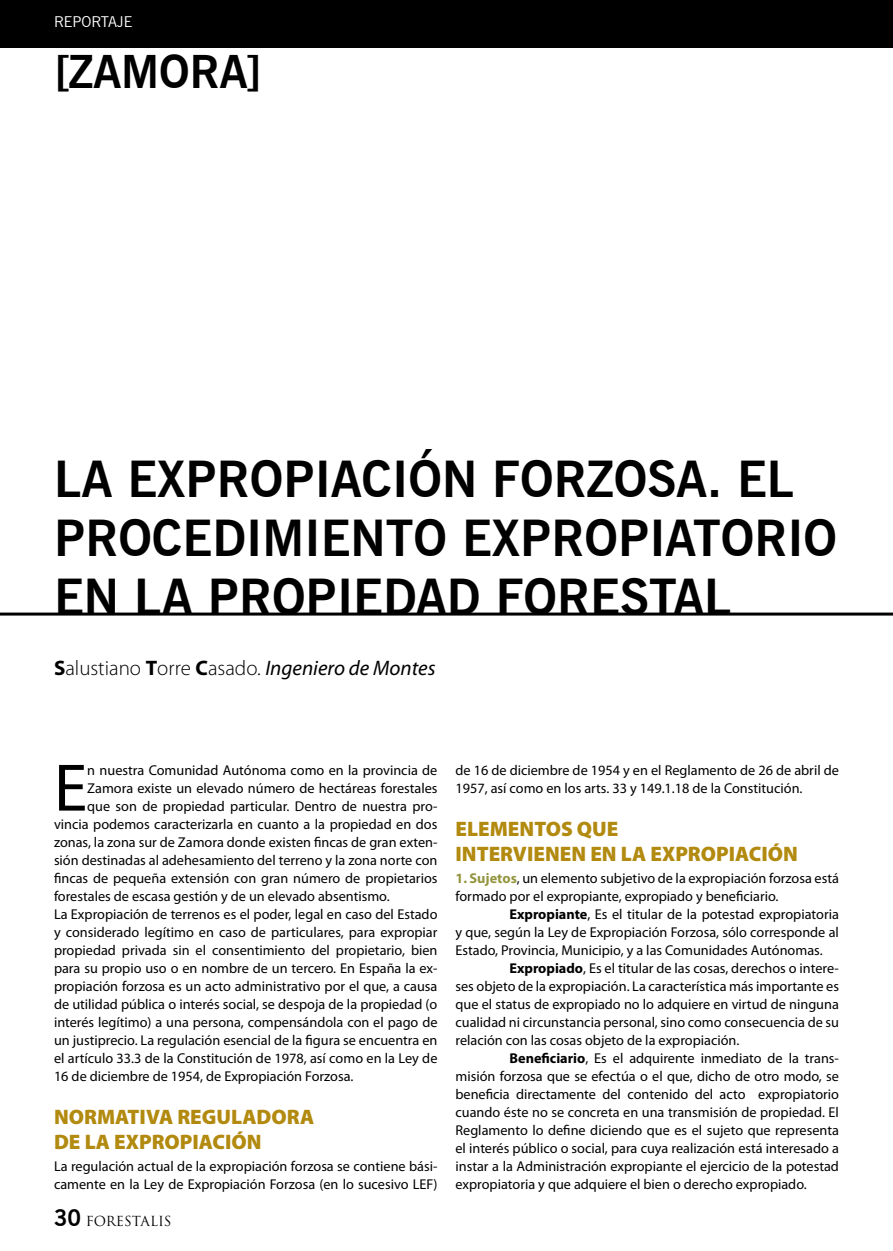
<style>
.page{position:relative;width:893px;height:1251px;background:#fff}
.page>*{position:absolute;margin:0;border:0;box-sizing:border-box;transform-origin:0 0}
.t1{font:67.65px "Myriad Pro";color:#000}
.t2{font:700 49.5px "News Gothic BT";color:#000}
.t3{font:700 45px "News Gothic BT";color:#000}
.t4{font:900 21px/25.2px "Myriad Pro";color:#b28a0f}
.t5{font:300 21px "Myriad Pro";color:#000}
.t6{font:15px "News Gothic BT";color:#fff}
.t7{font:14.25px/18px "Myriad Pro";color:#000}
.t8{font:13.5px "Trajan Pro";color:#000}
.s1{font-weight:700}
.s2{font-weight:400;font-style:italic}
.s3{font-family:"News Gothic BT";font-weight:700;font-size:22.5px}
.s4{font-weight:700;color:#93953e}
</style>
<div class="page">
<div style="left:0;top:0;width:893px;height:48px;background:#000"></div>
<hr style="left:0;top:612px;width:893px;height:3px;background:#000">
<p class="t6" style="left:54px;top:13px;width:80px">REPORTAJE</p>
<h3 class="t3" style="left:54px;top:45px;width:135px">[ZAMORA</h3>
<h3 class="t3" style="left:247px;top:45px;width:16px">]</h3>
<h2 class="t2" style="left:54px;top:448px;width:161px">LA EXPROPIACIÓN</h2>
<h2 class="t2" style="left:492px;top:448px;width:153px">FORZOSA</h2>
<h2 class="t2" style="left:707px;top:448px;width:57px">. EL</h2>
<h2 class="t2" style="left:54px;top:508px;width:30px">PROCEDI</h2>
<h2 class="t2" style="left:263px;top:508px;width:71px">MIENTO</h2>
<h2 class="t2" style="left:462px;top:508px;width:88px">EXPROPIATORIO</h2>
<h2 class="t2" style="left:54px;top:567px;width:185px">ENLAPROPIEDAD</h2>
<h2 class="t2" style="left:496px;top:567px;width:59px">FORESTAL</h2>
<h3 class="t5" style="left:54px;top:656px;width:383px"><span class="s1">S</span>alustiano <span class="s1">T</span>orre <span class="s1">C</span>asado. <span class="s2">Ingeniero de Montes</span></h3>
<h1 class="t1" style="left:54px;top:746px;width:35px">E</h1>
<p class="t7" style="left:87px;top:760px;width:352px">n nuestra Comunidad Autónoma como en la provincia de</p>
<p class="t7" style="left:87px;top:778px;width:352px">Zamora existe un elevado número de hectáreas forestales</p>
<p class="t7" style="left:87px;top:796px;width:352px">que son de propiedad particular. Dentro de nuestra pro-</p>
<p class="t7" style="left:54px;top:814px;width:385px">vincia podemos caracterizarla en cuanto a la propiedad en dos</p>
<p class="t7" style="left:54px;top:832px;width:385px">zonas, la zona sur de Zamora donde existen fincas de gran exten-</p>
<p class="t7" style="left:54px;top:850px;width:385px">sión destinadas al adehesamiento del terreno y la zona norte con</p>
<p class="t7" style="left:54px;top:868px;width:385px">fincas de pequeña extensión con gran número de propietarios</p>
<p class="t7" style="left:54px;top:886px;width:337px">forestales de escasa gestión y de un elevado absentismo.</p>
<p class="t7" style="left:54px;top:904px;width:385px">La Expropiación de terrenos es el poder, legal en caso del Estado</p>
<p class="t7" style="left:54px;top:922px;width:385px">y considerado legítimo en caso de particulares, para expropiar</p>
<p class="t7" style="left:54px;top:940px;width:385px">propiedad privada sin el consentimiento del propietario, bien</p>
<p class="t7" style="left:54px;top:958px;width:385px">para su propio uso o en nombre de un tercero. En España la ex-</p>
<p class="t7" style="left:54px;top:976px;width:385px">propiación forzosa es un acto administrativo por el que, a causa</p>
<p class="t7" style="left:54px;top:994px;width:385px">de utilidad pública o interés social, se despoja de la propiedad (o</p>
<p class="t7" style="left:54px;top:1012px;width:385px">interés legítimo) a una persona, compensándola con el pago de</p>
<p class="t7" style="left:54px;top:1030px;width:385px">un justiprecio. La regulación esencial de la figura se encuentra en</p>
<p class="t7" style="left:54px;top:1048px;width:385px">el artículo 33.3 de la Constitución de 1978, así como en la Ley de</p>
<p class="t7" style="left:54px;top:1066px;width:301px">16 de diciembre de 1954, de Expropiación Forzosa.</p>
<h3 class="t4" style="left:54px;top:1104px;width:262px">NORMATIVA REGULADORA<br>DE LA EXPROPIACIÓN</h3>
<p class="t7" style="left:54px;top:1156px;width:385px">La regulación actual de la expropiación forzosa se contiene bási&shy;camente en la Ley de Expropiación Forzosa (en lo sucesivo LEF)</p>
<p class="t8" style="left:54px;top:1211px;width:119px"><span class="s3">30</span> FORESTALIS</p>
<p class="t7" style="left:455px;top:760px;width:385px">de 16 de diciembre de 1954 y en el Reglamento de 26 de abril de<br>1957, así como en los arts. 33 y 149.1.18 de la Constitución.</p>
<h3 class="t4" style="left:455px;top:816px;width:344px">ELEMENTOS QUE<br>INTERVIENEN EN LA EXPROPIACIÓN</h3>
<p class="t7" style="left:455px;top:868px;width:385px"><span class="s4">1. Sujetos</span>, un elemento subjetivo de la expropiación forzosa está formado por el expropiante, expropiado y beneficiario.</p>
<p class="t7" style="left:455px;top:904px;width:385px;text-align:justify;text-indent:54px"><span class="s1">Expropiante</span>, Es el titular de la potestad expropiatoria y que, según la Ley de Expropiación Forzosa, sólo corresponde al Estado, Provincia, Municipio, y a las Comunidades Autónomas.</p>
<p class="t7" style="left:455px;top:958px;width:385px;text-align:justify;text-indent:54px"><span class="s1">Expropiado</span>, Es el titular de las cosas, derechos o intere&shy;ses objeto de la expropiación. La característica más importante es que el status de expropiado no lo adquiere en virtud de ninguna cualidad ni circunstancia personal, sino como consecuencia de su relación con las cosas objeto de la expropiación.</p>
<p class="t7" style="left:455px;top:1048px;width:385px;text-align:justify;text-indent:54px"><span class="s1">Beneficiario</span>, Es el adquirente inmediato de la trans&shy;misión forzosa que se efectúa o el que, dicho de otro modo, se beneficia directamente del contenido del acto expropiatorio cuando éste no se concreta en una transmisión de propiedad. El Reglamento lo define diciendo que es el sujeto que representa el interés público o social, para cuya realización está interesado a instar a la Administración expropiante el ejercicio de la potestad expropiatoria y que adquiere el bien o derecho expropiado.</p>
</div>
